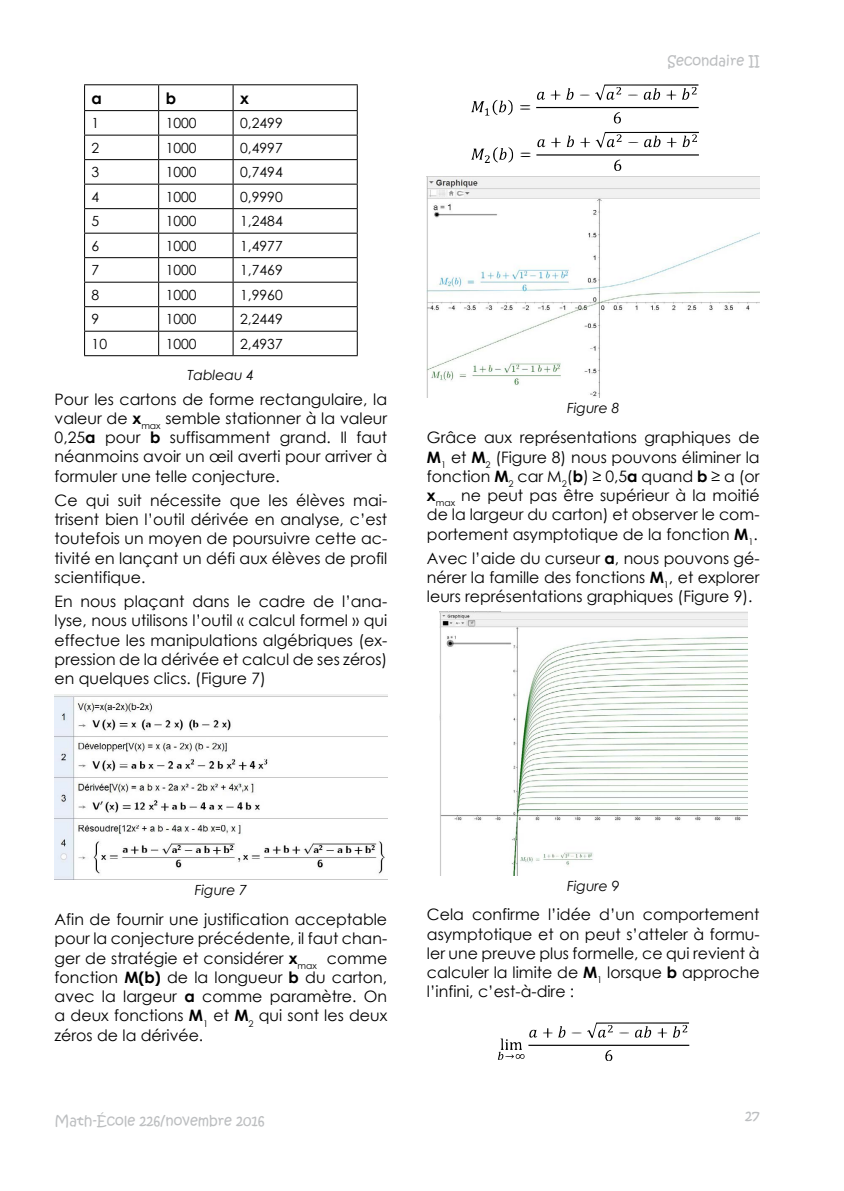
<style>
.page{position:relative;width:844px;height:1191px;background:#fff}
.page>*{position:absolute;margin:0;border:0;box-sizing:border-box;transform-origin:0 0}
.texte{font:15.75px/19.2px "Century Gothic";color:#000;text-align:justify}
.texte_en_8{font:700 15.75px "Century Gothic";color:#000}
.texte_en_8-2{font:14px "Century Gothic";color:#000}
.t1{font:14px "Kristen ITC";color:#bcbec0}
.légende{font:italic 14px "Century Gothic";color:#000}
.s1{font-weight:700}
</style>
<div class="page">
<hr style="left:84px;top:84px;width:75px;height:1px;background:#000">
<hr style="left:159px;top:84px;width:74px;height:1px;background:#000">
<hr style="left:233px;top:84px;width:124px;height:1px;background:#000">
<hr style="left:84px;top:110px;width:75px;height:1px;background:#000">
<hr style="left:159px;top:110px;width:74px;height:1px;background:#000">
<hr style="left:233px;top:110px;width:124px;height:1px;background:#000">
<hr style="left:84px;top:135px;width:75px;height:1px;background:#000">
<hr style="left:159px;top:135px;width:74px;height:1px;background:#000">
<hr style="left:233px;top:135px;width:124px;height:1px;background:#000">
<hr style="left:84px;top:159px;width:75px;height:1px;background:#000">
<hr style="left:159px;top:159px;width:74px;height:1px;background:#000">
<hr style="left:233px;top:159px;width:124px;height:1px;background:#000">
<hr style="left:84px;top:184px;width:75px;height:1px;background:#000">
<hr style="left:159px;top:184px;width:74px;height:1px;background:#000">
<hr style="left:233px;top:184px;width:124px;height:1px;background:#000">
<hr style="left:84px;top:208px;width:75px;height:1px;background:#000">
<hr style="left:159px;top:208px;width:74px;height:1px;background:#000">
<hr style="left:233px;top:208px;width:124px;height:1px;background:#000">
<hr style="left:84px;top:233px;width:75px;height:1px;background:#000">
<hr style="left:159px;top:233px;width:74px;height:1px;background:#000">
<hr style="left:233px;top:233px;width:124px;height:1px;background:#000">
<hr style="left:84px;top:257px;width:75px;height:1px;background:#000">
<hr style="left:159px;top:257px;width:74px;height:1px;background:#000">
<hr style="left:233px;top:257px;width:124px;height:1px;background:#000">
<hr style="left:84px;top:282px;width:75px;height:1px;background:#000">
<hr style="left:159px;top:282px;width:74px;height:1px;background:#000">
<hr style="left:233px;top:282px;width:124px;height:1px;background:#000">
<hr style="left:84px;top:306px;width:75px;height:1px;background:#000">
<hr style="left:159px;top:306px;width:74px;height:1px;background:#000">
<hr style="left:233px;top:306px;width:124px;height:1px;background:#000">
<hr style="left:84px;top:331px;width:75px;height:1px;background:#000">
<svg style="left:84px;top:85px;width:1px;height:270px"></svg>
<hr style="left:159px;top:331px;width:74px;height:1px;background:#000">
<svg style="left:158px;top:85px;width:1px;height:270px"></svg>
<hr style="left:233px;top:331px;width:124px;height:1px;background:#000">
<svg style="left:232px;top:85px;width:1px;height:270px"></svg>
<svg style="left:357px;top:85px;width:1px;height:270px"></svg>
<hr style="left:84px;top:355px;width:75px;height:1px;background:#000">
<hr style="left:159px;top:355px;width:74px;height:1px;background:#000">
<hr style="left:233px;top:355px;width:124px;height:1px;background:#000">
<img style="left:55px;top:694px;width:332px;height:185px">
<img style="left:427px;top:176px;width:332px;height:221px">
<img style="left:439px;top:611px;width:308px;height:264px">
<svg style="left:497px;top:1022px;width:192px;height:39px"></svg>
<svg style="left:471px;top:84px;width:227px;height:87px"></svg>
<p class="texte_en_8" style="left:92px;top:86px;width:12px">a</p>
<p class="texte_en_8" style="left:166px;top:86px;width:12px">b</p>
<p class="texte_en_8" style="left:240px;top:86px;width:10px">x</p>
<p class="texte_en_8-2" style="left:92px;top:113px;width:9px">1</p>
<p class="texte_en_8-2" style="left:166px;top:113px;width:33px">1000</p>
<p class="texte_en_8-2" style="left:240px;top:113px;width:44px">0,2499</p>
<p class="texte_en_8-2" style="left:92px;top:138px;width:9px">2</p>
<p class="texte_en_8-2" style="left:166px;top:138px;width:33px">1000</p>
<p class="texte_en_8-2" style="left:240px;top:138px;width:44px">0,4997</p>
<p class="texte_en_8-2" style="left:92px;top:162px;width:9px">3</p>
<p class="texte_en_8-2" style="left:166px;top:162px;width:33px">1000</p>
<p class="texte_en_8-2" style="left:240px;top:162px;width:44px">0,7494</p>
<p class="texte_en_8-2" style="left:92px;top:187px;width:9px">4</p>
<p class="texte_en_8-2" style="left:166px;top:187px;width:33px">1000</p>
<p class="texte_en_8-2" style="left:240px;top:187px;width:44px">0,9990</p>
<p class="texte_en_8-2" style="left:92px;top:211px;width:9px">5</p>
<p class="texte_en_8-2" style="left:166px;top:211px;width:33px">1000</p>
<p class="texte_en_8-2" style="left:240px;top:211px;width:44px">1,2484</p>
<p class="texte_en_8-2" style="left:92px;top:236px;width:9px">6</p>
<p class="texte_en_8-2" style="left:166px;top:236px;width:33px">1000</p>
<p class="texte_en_8-2" style="left:240px;top:236px;width:44px">1,4977</p>
<p class="texte_en_8-2" style="left:92px;top:260px;width:9px">7</p>
<p class="texte_en_8-2" style="left:166px;top:260px;width:33px">1000</p>
<p class="texte_en_8-2" style="left:240px;top:260px;width:44px">1,7469</p>
<p class="texte_en_8-2" style="left:92px;top:285px;width:9px">8</p>
<p class="texte_en_8-2" style="left:166px;top:285px;width:33px">1000</p>
<p class="texte_en_8-2" style="left:240px;top:285px;width:44px">1,9960</p>
<p class="texte_en_8-2" style="left:92px;top:309px;width:9px">9</p>
<p class="texte_en_8-2" style="left:166px;top:309px;width:33px">1000</p>
<p class="texte_en_8-2" style="left:240px;top:309px;width:44px">2,2449</p>
<p class="texte_en_8-2" style="left:92px;top:334px;width:17px">10</p>
<p class="texte_en_8-2" style="left:166px;top:334px;width:33px">1000</p>
<p class="texte_en_8-2" style="left:240px;top:334px;width:44px">2,4937</p>
<p class="légende" style="left:187px;top:365px;width:68px">Tableau 4</p>
<p class="texte" style="left:55px;top:389px;width:334px">Pour les cartons de forme rectangulaire, la valeur de <span class="s1">x</span><sub>max</sub> semble stationner à la valeur 0,25<span class="s1">a</span> pour <span class="s1">b</span> suffisamment grand. Il faut néanmoins avoir un œil averti pour arriver à formuler une telle conjecture.</p>
<p class="texte" style="left:55px;top:490px;width:334px">Ce qui suit nécessite que les élèves mai&shy;trisent bien l’outil dérivée en analyse, c’est toutefois un moyen de poursuivre cette ac&shy;tivité en lançant un défi aux élèves de profil scientifique.</p>
<p class="texte" style="left:55px;top:591px;width:334px">En nous plaçant dans le cadre de l’ana&shy;lyse, nous utilisons l’outil « calcul formel » qui effectue les manipulations algébriques (ex&shy;pression de la dérivée et calcul de ses zéros) en quelques clics. (Figure 7)</p>
<p class="t1" style="left:667px;top:52px;width:93px">Secondaire II</p>
<p class="légende" style="left:567px;top:398px;width:54px">Figure 8</p>
<p class="texte" style="left:427px;top:428px;width:334px">Grâce aux représentations graphiques de <span class="s1">M</span><sub>1</sub> et <span class="s1">M</span><sub>2</sub> (Figure 8) nous pouvons éliminer la fonction <span class="s1">M</span><sub>2</sub> car M<sub>2</sub>(<span class="s1">b</span>) ≥ 0,5<span class="s1">a</span> quand <span class="s1">b</span> ≥ a (or <span class="s1">x</span><sub>max</sub> ne peut pas être supérieur à la moitié de la largeur du carton) et observer le com&shy;portement asymptotique de la fonction <span class="s1">M</span><sub>1</sub>.</p>
<p class="texte" style="left:427px;top:548px;width:334px">Avec l’aide du curseur <span class="s1">a</span>, nous pouvons gé&shy;nérer la famille des fonctions <span class="s1">M</span><sub>1</sub>, et explorer leurs représentations graphiques (Figure 9).</p>
<p class="légende" style="left:195px;top:880px;width:54px">Figure 7</p>
<p class="texte" style="left:55px;top:909px;width:334px">Afin de fournir une justification acceptable pour la conjecture précédente, il faut chan&shy;ger de stratégie et considérer <span class="s1">x</span><sub>max</sub> comme fonction <span class="s1">M(b)</span> de la longueur <span class="s1">b</span> du carton, avec la largeur <span class="s1">a</span> comme paramètre. On a deux fonctions <span class="s1">M</span><sub>1</sub> et <span class="s1">M</span><sub>2</sub> qui sont les deux zéros de la dérivée.</p>
<p class="légende" style="left:567px;top:875px;width:54px">Figure 9</p>
<p class="texte" style="left:427px;top:904px;width:334px">Cela confirme l’idée d’un comportement asymptotique et on peut s’atteler à formu&shy;ler une preuve plus formelle, ce qui revient à calculer la limite de <span class="s1">M</span><sub>1</sub> lorsque <span class="s1">b</span> approche l’infini, c’est-à-dire :</p>
<p class="t1" style="left:55px;top:1112px;width:212px">Math-École 226/novembre 2016</p>
<p class="t1" style="left:745px;top:1107px;width:16px">27</p>
</div>
